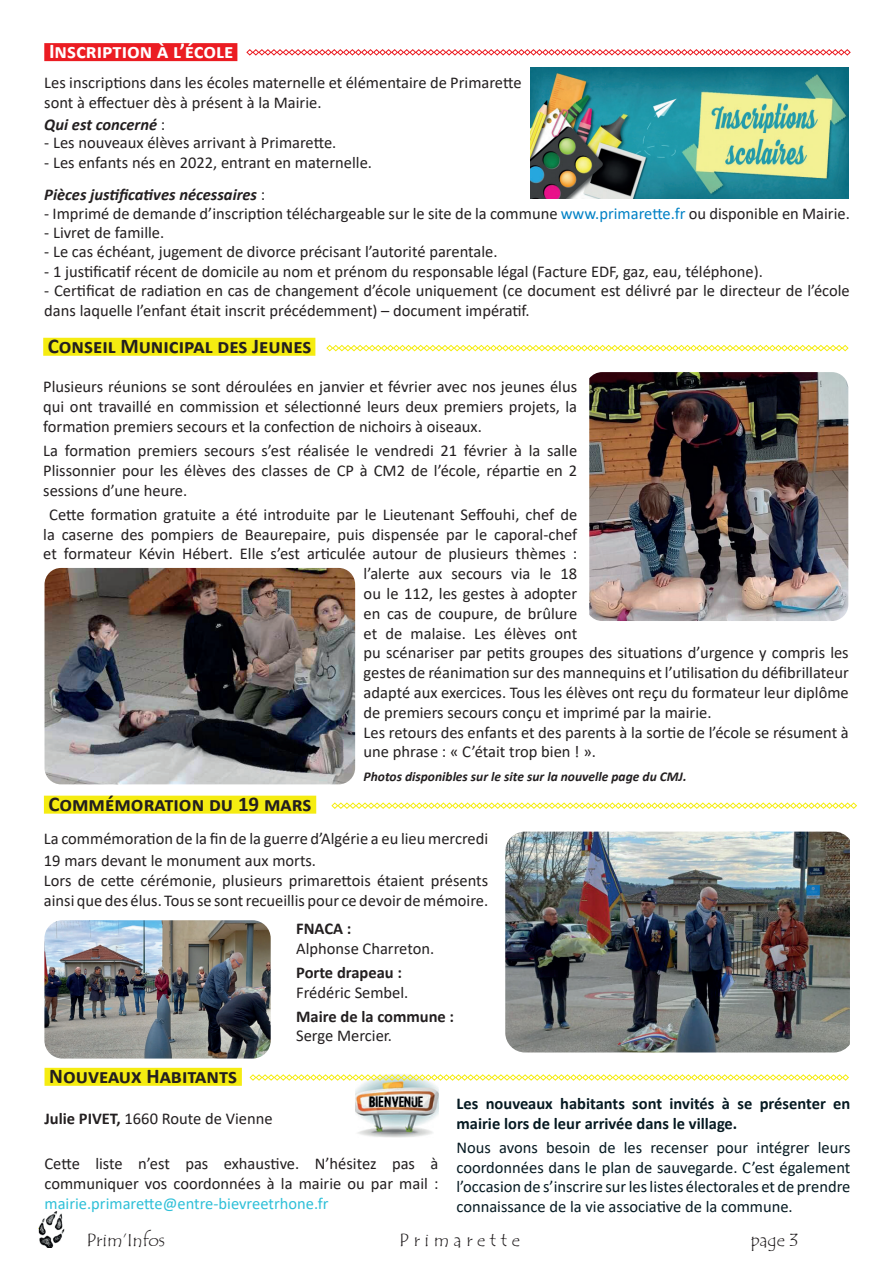
<style>
.page{position:relative;width:893px;height:1263px;background:#fff}
.page>*{position:absolute;margin:0;border:0;box-sizing:border-box;transform-origin:0 0}
.t1{font:700 21px "Calibri";color:#231f20}
.t2{font:700 21px "Calibri";color:#fff}
.t3{font:18px "Tempus Sans ITC";color:#231f20}
.t4{font:16.5px/19.8px "Calibri";color:#231f20}
.t5{font:16.5px/19.8px "Calibri";color:#061a22;text-align:justify}
.t6{font:700 16.5px/19.8px "Calibri";color:#061a22}
.t7{font:16.5px "Calibri";color:#2fc0d8}
.t8{font:700 16.5px "Calibri";color:#231f20}
.t9{font:italic 700 16.5px "Calibri";color:#231f20}
.t10{font:italic 700 13.5px "Calibri";color:#231f20}
.s1{font-weight:400;font-style:normal}
.s2{font-weight:700;font-style:italic}
.s3{color:#0081c5}
.s4{font-weight:700}
</style>
<div class="page">
<img style="left:38px;top:1211px;width:27px;height:37px">
<div style="left:44px;top:796px;width:272px;height:18px;background:#f5ec11"></div>
<div style="left:44px;top:43px;width:193px;height:18px;background:#eb1c22"></div>
<img style="left:530px;top:67px;width:318px;height:132px">
<div style="left:43px;top:338px;width:272px;height:18px;background:#f5ec11"></div>
<svg style="left:331px;top:802px;width:526px;height:7px"></svg>
<svg style="left:246px;top:49px;width:605px;height:7px"></svg>
<svg style="left:326px;top:345px;width:523px;height:6px"></svg>
<img style="left:505px;top:832px;width:345px;height:220px">
<div style="left:45px;top:1068px;width:197px;height:18px;background:#f5ec11"></div>
<img style="left:355px;top:1081px;width:83px;height:57px">
<svg style="left:249px;top:1074px;width:600px;height:7px"></svg>
<img style="left:589px;top:372px;width:259px;height:249px">
<img style="left:45px;top:568px;width:310px;height:216px">
<img style="left:44px;top:920px;width:227px;height:138px">
<p class="t2" style="left:49px;top:36px;width:186px">Inscription à l’école</p>
<p class="t4" style="left:44px;top:72px;width:479px">Les inscriptions dans les écoles maternelle et élémentaire de Primarette sont à effectuer dès à présent à la Mairie.</p>
<p class="t9" style="left:44px;top:113px;width:123px">Qui est concerné <span class="s1">:</span></p>
<p class="t4" style="left:44px;top:132px;width:294px">- Les nouveaux élèves arrivant à Primarette.</p>
<p class="t4" style="left:44px;top:146px;width:329px;line-height:32px">- Les enfants nés en 2022, entrant en maternelle.<br><span class="s2">Pièces justificatives nécessaires</span> :</p>
<p class="t4" style="left:44px;top:203px;width:807px">- Imprimé de demande d’inscription téléchargeable sur le site de la commune <span class="s3">www.primarette.fr</span> ou disponible en Mairie.</p>
<p class="t4" style="left:44px;top:222px;width:121px">- Livret de famille.</p>
<p class="t4" style="left:44px;top:242px;width:455px">- Le cas échéant, jugement de divorce précisant l’autorité parentale.</p>
<p class="t4" style="left:44px;top:261px;width:720px">- 1 justificatif récent de domicile au nom et prénom du responsable légal (Facture EDF, gaz, eau, téléphone).</p>
<p class="t4" style="left:44px;top:280px;width:807px">- Certificat de radiation en cas de changement d’école uniquement (ce document est délivré par le directeur de l’école dans laquelle l’enfant était inscrit précédemment) – document impératif.</p>
<p class="t1" style="left:48px;top:331px;width:265px">Conseil Municipal des Jeunes</p>
<p class="t4" style="left:43px;top:377px;width:535px;text-align:justify">Plusieurs réunions se sont déroulées en janvier et février avec nos jeunes élus qui ont travaillé en commission et sélectionné leurs deux premiers projets, la formation premiers secours et la confection de nichoirs à oiseaux.</p>
<p class="t4" style="left:43px;top:440px;width:535px;text-align:justify">La formation premiers secours s’est réalisée le vendredi 21 février à la salle Plissonnier pour les élèves des classes de CP à CM2 de l’école, répartie en 2 sessions d’une heure.</p>
<p class="t4" style="left:49px;top:504px;width:529px">Cette formation gratuite a été introduite par le Lieutenant Seffouhi, chef de</p>
<p class="t4" style="left:43px;top:524px;width:535px">la caserne des pompiers de Beaurepaire, puis dispensée par le caporal-chef</p>
<p class="t4" style="left:43px;top:543px;width:535px">et formateur Kévin Hébert. Elle s’est articulée autour de plusieurs thèmes :</p>
<p class="t4" style="left:364px;top:563px;width:215px">l’alerte aux secours via le 18</p>
<p class="t4" style="left:364px;top:583px;width:215px">ou le 112, les gestes à adopter</p>
<p class="t4" style="left:364px;top:603px;width:215px">en cas de coupure, de brûlure</p>
<p class="t4" style="left:364px;top:623px;width:215px">et de malaise. Les élèves ont</p>
<p class="t4" style="left:364px;top:642px;width:487px">pu scénariser par petits groupes des situations d’urgence y compris les</p>
<p class="t4" style="left:364px;top:662px;width:487px">gestes de réanimation sur des mannequins et l’utilisation du défibrillateur</p>
<p class="t4" style="left:364px;top:682px;width:487px">adapté aux exercices. Tous les élèves ont reçu du formateur leur diplôme</p>
<p class="t4" style="left:364px;top:702px;width:349px">de premiers secours conçu et imprimé par la mairie.</p>
<p class="t4" style="left:364px;top:722px;width:487px">Les retours des enfants et des parents à la sortie de l’école se résument à</p>
<p class="t4" style="left:364px;top:741px;width:234px">une phrase : « C’était trop bien ! ».</p>
<p class="t10" style="left:364px;top:767px;width:324px">Photos disponibles sur le site sur la nouvelle page du CMJ.</p>
<p class="t1" style="left:49px;top:789px;width:264px">Commémoration du 19 mars</p>
<p class="t4" style="left:44px;top:828px;width:446px;line-height:21.6px">La commémoration de la fin de la guerre d’Algérie a eu lieu mercredi<br>19 mars devant le monument aux morts.</p>
<p class="t4" style="left:44px;top:870px;width:446px">Lors de cette cérémonie, plusieurs primarettois étaient présents ainsi que des élus. Tous se sont recueillis pour ce devoir de mémoire.</p>
<p class="t8" style="left:296px;top:917px;width:57px">FNACA :</p>
<p class="t4" style="left:296px;top:938px;width:140px">Alphonse Charreton.</p>
<p class="t8" style="left:296px;top:960px;width:107px">Porte drapeau :</p>
<p class="t4" style="left:296px;top:982px;width:114px">Frédéric Sembel.</p>
<p class="t8" style="left:296px;top:1004px;width:159px">Maire de la commune :</p>
<p class="t4" style="left:296px;top:1025px;width:97px">Serge Mercier.</p>
<p class="t1" style="left:49px;top:1061px;width:189px">Nouveaux Habitants</p>
<p class="t4" style="left:45px;top:1108px;width:230px"><span class="s4">Julie PIVET,</span> 1660 Route de Vienne</p>
<p class="t4" style="left:45px;top:1153px;width:395px">Cette liste n’est pas exhaustive. N’hésitez pas à communiquer vos coordonnées à la mairie ou par mail :</p>
<p class="t7" style="left:45px;top:1192px;width:286px">mairie.primarette@entre-bievreetrhone.fr</p>
<p class="t6" style="left:456px;top:1093px;width:395px">Les nouveaux habitants sont invités à se présenter en mairie lors de leur arrivée dans le village.</p>
<p class="t5" style="left:456px;top:1137px;width:395px">Nous avons besoin de les recenser pour intégrer leurs coordonnées dans le plan de sauvegarde. C’est également l’occasion de s’inscrire sur les listes électorales et de prendre connaissance de la vie associative de la commune.</p>
<p class="t3" style="left:86px;top:1228px;width:80px">Prim’Infos</p>
<p class="t3" style="left:399px;top:1228px;width:122px">P r i m a r e t t e</p>
<p class="t3" style="left:751px;top:1228px;width:49px">page 3</p>
</div>
